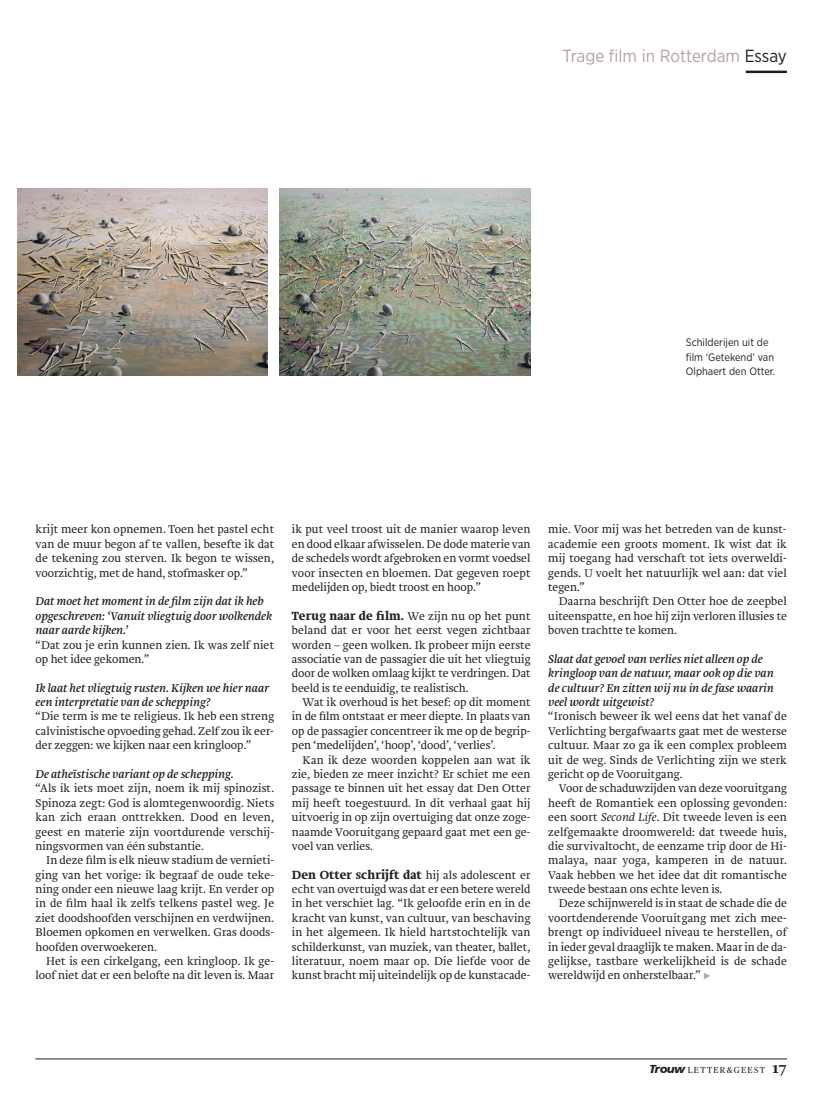
<style>
.page{position:relative;width:833px;height:1117px;background:#fff}
.page>*{position:absolute;margin:0;border:0;box-sizing:border-box;transform-origin:0 0}
.t1{font:17.5px "Gotham Narrow";color:#b1a4a0}
.t2{font:700 12.25px "Brioni Std";letter-spacing:.01em;color:#231f20}
.t3{font:300 11.75px/14.4px "Brioni Std";color:#231f20;text-align:justify}
.t4{font:italic 11.75px/14.4px "Brioni Std";color:#231f20}
.t5{font:10.75px/14.4px "Gotham Narrow";color:#231f20}
.t6{font:8.75px "Publico Headline";letter-spacing:.15em;color:#231f20}
.s1{color:#231f20}
.s2{font-weight:700;font-size:12.25px}
.s3{font-weight:300;font-size:11.75px}
.s4{font-style:italic}
.s5{font-family:"font 00000000158 b 40 a 1";font-size:11.75px}
.s6{font-family:"Brioni Std";font-weight:700;font-size:15px}
</style>
<div class="page">
<hr style="left:35px;top:1058px;width:752px;height:1px;background:#231f20">
<hr style="left:746px;top:71px;width:41px;height:2px;background:#231f20">
<img style="left:17px;top:188px;width:251px;height:187px">
<img style="left:280px;top:188px;width:250px;height:187px">
<h1 class="t1" style="left:562px;top:45px;width:226px">Trage film in Rotterdam <span class="s1">Essay</span></h1>
<p class="t5" style="left:686px;top:335px;width:91px">Schilderijen uit de film ‘Getekend’ van<br>Olphaert den Otter.</p>
<p class="t3" style="left:36px;top:522px;width:240px">krijt meer kon opnemen. Toen het pastel echt van de muur begon af te vallen, besefte ik dat de tekening zou sterven. Ik begon te wissen, voorzichtig, met de hand, stofmasker op.”</p>
<p class="t4" style="left:36px;top:594px;width:238px">Dat moet het moment in de film zijn dat ik heb opgeschreven: ‘Vanuit vliegtuig door wolkendek naar aarde kijken.’</p>
<p class="t3" style="left:36px;top:637px;width:240px">“Dat zou je erin kunnen zien. Ik was zelf niet op het idee gekomen.”</p>
<p class="t4" style="left:36px;top:680px;width:235px">Ik laat het vliegtuig rusten. Kijken we hier naar een interpretatie van de schepping?</p>
<p class="t3" style="left:36px;top:709px;width:240px">“Die term is me te religieus. Ik heb een streng calvinistische opvoeding gehad. Zelf zou ik eer&shy;der zeggen: we kijken naar een kringloop.”</p>
<p class="t4" style="left:36px;top:767px;width:200px">De atheïstische variant op de schepping.</p>
<p class="t3" style="left:36px;top:781px;width:240px">“Als ik iets moet zijn, noem ik mij spinozist.<br>Spinoza zegt: God is alomtegenwoordig. Niets kan zich eraan onttrekken. Dood en leven, geest en materie zijn voortdurende verschij&shy;ningsvormen van één substantie.</p>
<p class="t3" style="left:36px;top:853px;width:240px;text-indent:11px">In deze film is elk nieuw stadium de vernieti&shy;ging van het vorige: ik begraaf de oude teke&shy;ning onder een nieuwe laag krijt. En verder op in de film haal ik zelfs telkens pastel weg. Je ziet doodshoofden verschijnen en verdwijnen.<br>Bloemen opkomen en verwelken. Gras doods&shy;hoofden overwoekeren.</p>
<p class="t3" style="left:36px;top:954px;width:240px;text-align:right">Het is een cirkelgang, een kringloop. Ik ge&shy;loof niet dat er een belofte na dit leven is. Maar</p>
<p class="t3" style="left:292px;top:522px;width:240px">ik put veel troost uit de manier waarop leven en dood elkaar afwisselen. De dode materie van de schedels wordt afgebroken en vormt voedsel voor insecten en bloemen. Dat gegeven roept medelijden op, biedt troost en hoop.”</p>
<p class="t3" style="left:292px;top:609px;width:240px"><span class="s2">Terug naar de film.</span> We zijn nu op het punt beland dat er voor het eerst vegen zichtbaar worden – geen wolken. Ik probeer mijn eerste associatie van de passagier die uit het vliegtuig door de wolken omlaag kijkt te verdringen. Dat beeld is te eenduidig, te realistisch.</p>
<p class="t3" style="left:292px;top:695px;width:240px;text-indent:11px">Wat ik overhoud is het besef: op dit moment in de film ontstaat er meer diepte. In plaats van op de passagier concentreer ik me op de begrip&shy;pen ‘medelijden’, ‘hoop’, ‘dood’, ‘verlies’.</p>
<p class="t3" style="left:292px;top:752px;width:240px;text-indent:11px">Kan ik deze woorden koppelen aan wat ik zie, bieden ze meer inzicht? Er schiet me een passage te binnen uit het essay dat Den Otter mij heeft toegestuurd. In dit verhaal gaat hij uitvoerig in op zijn overtuiging dat onze zoge&shy;naamde Vooruitgang gepaard gaat met een ge&shy;voel van verlies.</p>
<p class="t2" style="left:292px;top:866px;width:240px">Den Otter schrijft dat <span class="s3">hij als adolescent er</span></p>
<p class="t3" style="left:292px;top:882px;width:240px">echt van overtuigd was dat er een betere wereld in het verschiet lag. “Ik geloofde erin en in de kracht van kunst, van cultuur, van beschaving in het algemeen. Ik hield hartstochtelijk van schilderkunst, van muziek, van theater, ballet, literatuur, noem maar op. Die liefde voor de kunst bracht mij uiteindelijk op de kunstacade-</p>
<p class="t3" style="left:548px;top:522px;width:240px">mie. Voor mij was het betreden van de kunst&shy;academie een groots moment. Ik wist dat ik mij toegang had verschaft tot iets overweldi&shy;gends. U voelt het natuurlijk wel aan: dat viel tegen.”</p>
<p class="t3" style="left:548px;top:594px;width:240px;text-indent:11px">Daarna beschrijft Den Otter hoe de zeepbel uiteenspatte, en hoe hij zijn verloren illusies te boven trachtte te komen.</p>
<p class="t4" style="left:548px;top:652px;width:227px">Slaat dat gevoel van verlies niet alleen op de kringloop van de natuur, maar ook op die van de cultuur? En zitten wij nu in de fase waarin veel wordt uitgewist?</p>
<p class="t3" style="left:548px;top:709px;width:240px">“Ironisch beweer ik wel eens dat het vanaf de Verlichting bergafwaarts gaat met de westerse cultuur. Maar zo ga ik een complex probleem uit de weg. Sinds de Verlichting zijn we sterk gericht op de Vooruitgang.</p>
<p class="t3" style="left:548px;top:781px;width:240px;text-indent:11px">Voor de schaduwzijden van deze vooruitgang heeft de Romantiek een oplossing gevonden: een soort <span class="s4">Second Life</span>. Dit tweede leven is een zelfgemaakte droomwereld: dat tweede huis, die survivaltocht, de eenzame trip door de Hi&shy;malaya, naar yoga, kamperen in de natuur.<br>Vaak hebben we het idee dat dit romantische tweede bestaan ons echte leven is.</p>
<p class="t3" style="left:548px;top:896px;width:240px;text-indent:11px">Deze schijnwereld is in staat de schade die de voortdenderende Vooruitgang met zich mee&shy;brengt op individueel niveau te herstellen, of in ieder geval draaglijk te maken. Maar in de da&shy;gelijkse, tastbare werkelijkheid is de schade wereldwijd en onherstelbaar.”</p>
<p class="t6" style="left:649px;top:1063px;width:139px"><span class="s5">Trouw</span>LETTER&amp;GEEST <span class="s6">17</span></p>
</div>
